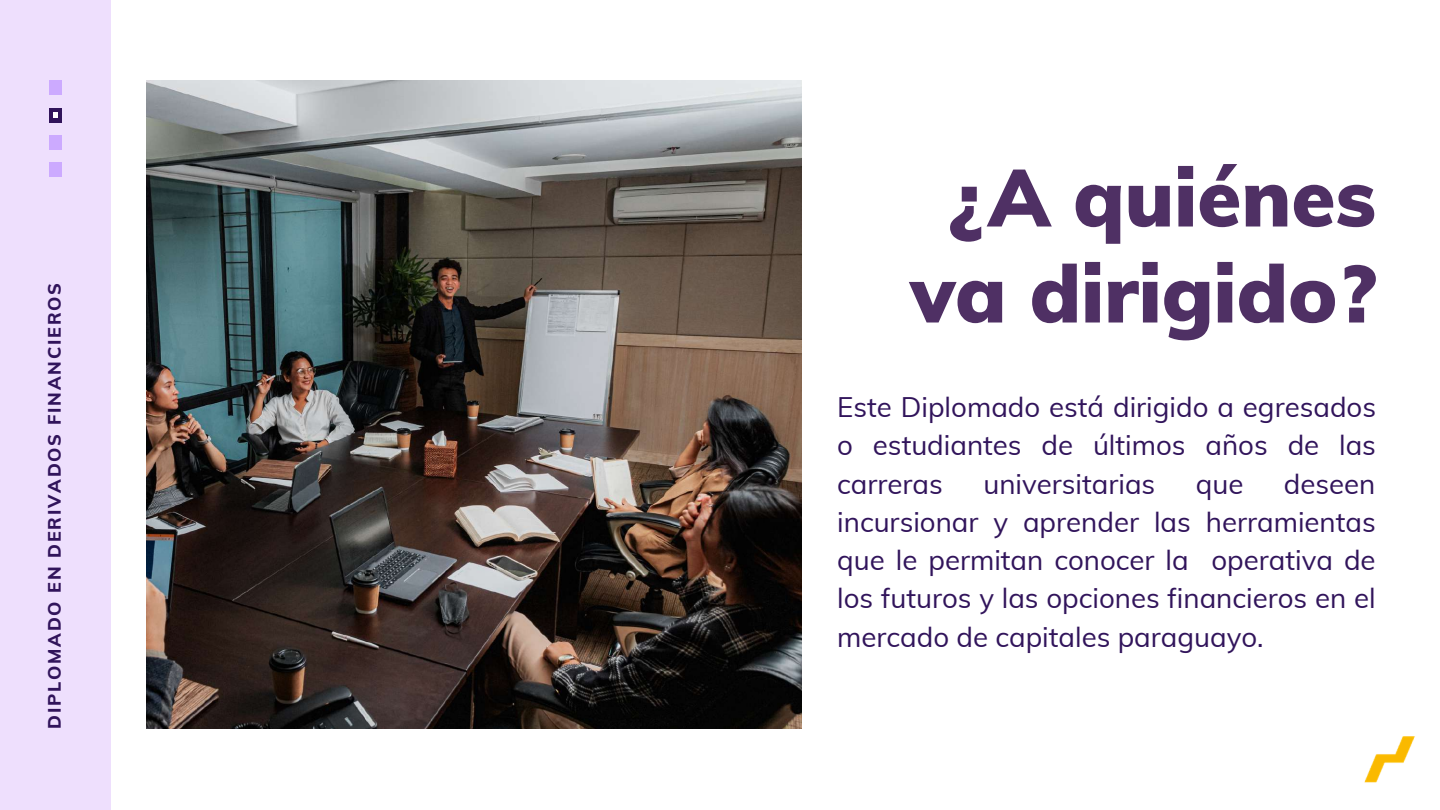
<style>
.page{position:relative;width:1440px;height:810px;background:#fff}
.page>*{position:absolute;margin:0;border:0;box-sizing:border-box;transform-origin:0 0}
.t1{font:900 80px/96px "Muli";color:#4f3064;text-align:center}
.t2{font:27.7px/38.2px "Muli";color:#31145b;text-align:justify}
.t3{font:800 18px "Muli";letter-spacing:.1em;color:#31145b}
</style>
<div class="page">
<div style="left:0;top:0;width:111px;height:810px;background:#eedffd"></div>
<div style="left:49px;top:81px;width:13px;height:14px;background:#caf"></div>
<div style="left:49px;top:108px;width:13px;height:14px;background:#31145b"></div>
<div style="left:49px;top:135px;width:13px;height:14px;background:#caf"></div>
<div style="left:49px;top:162px;width:13px;height:15px;background:#caf"></div>
<svg style="left:53px;top:112px;width:5px;height:6px"></svg>
<img style="left:1364px;top:736px;width:51px;height:47px">
<img style="left:147px;top:81px;width:655px;height:648px">
<p class="t3" style="left:43px;top:729px;width:447px;rotate:-90deg">DIPLOMADO EN DERIVADOS FINANCIEROS</p>
<h1 class="t1" style="left:910px;top:148px;width:467px">¿A quiénes va dirigido?</h1>
<p class="t2" style="left:837px;top:388px;width:540px">Este Diplomado está dirigido a egresados o estudiantes de últimos años de las carreras</p>
<p class="t2" style="left:837px;top:464px;width:540px;text-indent:447px">deseen incursionar y aprender las herramientas que le permitan conocer la operativa de los futuros y las opciones financieros en el mercado de capitales paraguayo.</p>
<p class="t2" style="left:983px;top:464px;width:173px">universitarias</p>
<p class="t2" style="left:1196px;top:464px;width:49px">que</p>
</div>
